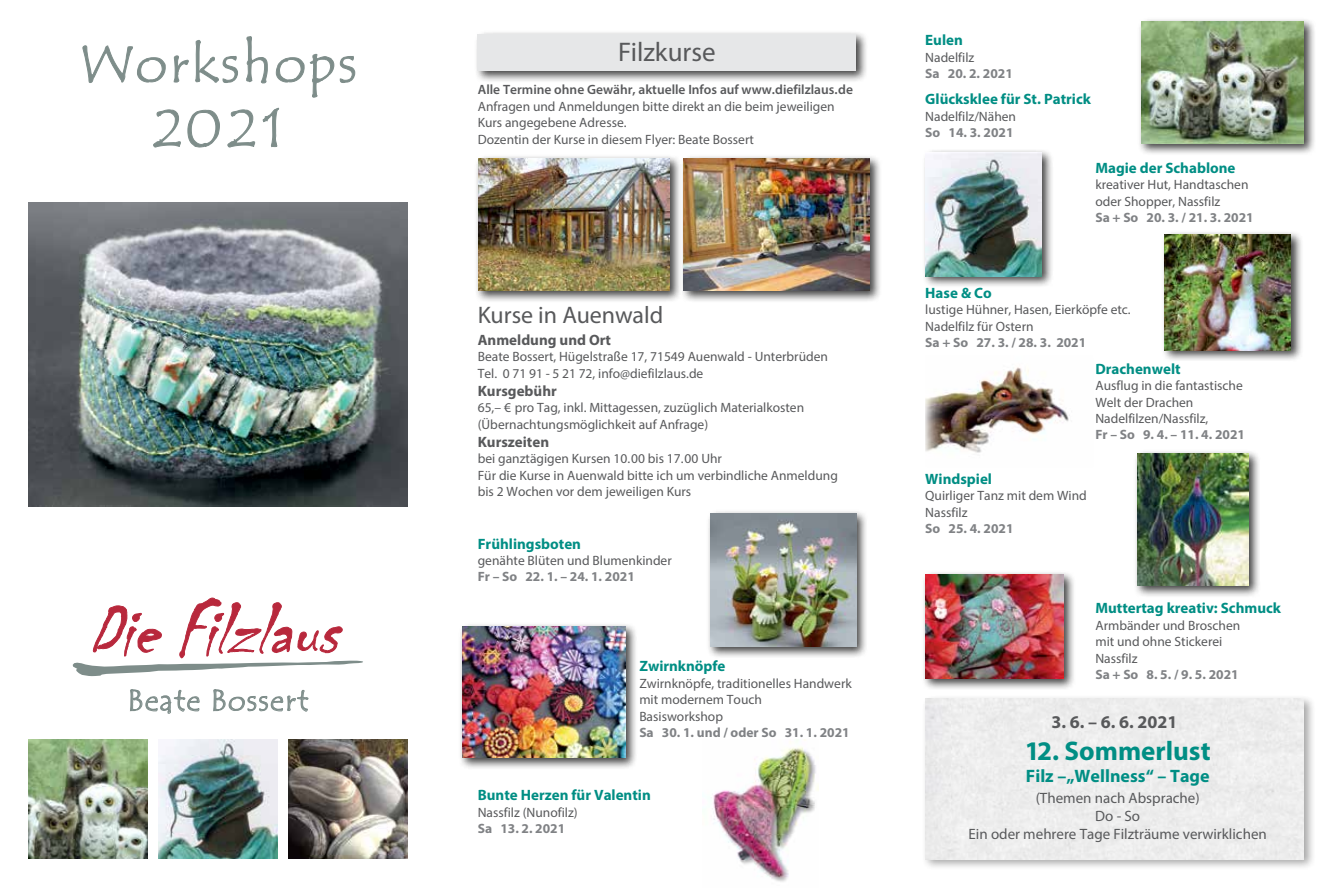
<style>
.page{position:relative;width:1331px;height:893px;background:#fff}
.page>*{position:absolute;margin:0;border:0;box-sizing:border-box;transform-origin:0 0}
.t1{font:54px/64.8px "Tempus Sans ITC";letter-spacing:.05em;color:#7e8d8a;text-align:center}
.t2{font:29.7px "Tempus Sans ITC";letter-spacing:.05em;color:#7e8d8a}
.t3{font:700 27px "Myriad Pro";color:#008e84}
.t4{font:27px "Myriad Pro";color:#58595b}
.t5{font:24px "Myriad Pro";color:#58595b}
.t6{font:700 18px "Myriad Pro";color:#008e84}
.t7{font:700 18px "Myriad Pro";color:#58595b}
.t8{font:700 15px "Myriad Pro";color:#008e84}
.t9{font:15px/18px "Myriad Pro";color:#58595b;text-align:center}
.t10{font:700 15px "Myriad Pro";color:#58595b}
.t11{font:13.5px/16.5px "Myriad Pro";color:#58595b}
.t12{font:700 13.5px "Myriad Pro";color:#808285}
.t13{font:600 13.5px "Myriad Pro";color:#58595b}
</style>
<div class="page">
<img style="left:29px;top:202px;width:378px;height:305px">
<svg style="left:82px;top:45px;width:84px;height:38px"></svg>
<svg style="left:173px;top:55px;width:16px;height:28px"></svg>
<svg style="left:195px;top:40px;width:43px;height:43px"></svg>
<svg style="left:246px;top:36px;width:22px;height:48px"></svg>
<svg style="left:275px;top:53px;width:81px;height:45px"></svg>
<svg style="left:153px;top:109px;width:28px;height:39px"></svg>
<svg style="left:187px;top:109px;width:33px;height:39px"></svg>
<svg style="left:227px;top:109px;width:29px;height:39px"></svg>
<svg style="left:262px;top:107px;width:17px;height:41px"></svg>
<img style="left:29px;top:740px;width:119px;height:119px">
<img style="left:158px;top:740px;width:119px;height:119px">
<img style="left:288px;top:740px;width:119px;height:119px">
<svg style="left:130px;top:689px;width:70px;height:25px"></svg>
<svg style="left:213px;top:689px;width:96px;height:23px"></svg>
<svg style="left:73px;top:598px;width:290px;height:78px"></svg>
<div style="left:922px;top:694px;width:394px;height:177px;background:#000;opacity:.75"></div>
<div style="left:925px;top:698px;width:379px;height:161px;background:#ededed"></div>
<div style="left:474px;top:30px;width:394px;height:53px;background:#000;opacity:.75"></div>
<div style="left:478px;top:34px;width:378px;height:37px;background:#e6e7e8"></div>
<div style="left:474px;top:154px;width:208px;height:149px;background:#000;opacity:.75"></div>
<img style="left:478px;top:158px;width:192px;height:132px">
<div style="left:680px;top:154px;width:202px;height:149px;background:#000;opacity:.75"></div>
<img style="left:684px;top:158px;width:186px;height:132px">
<div style="left:1161px;top:230px;width:142px;height:133px;background:#000;opacity:.75"></div>
<img style="left:1165px;top:234px;width:126px;height:116px">
<div style="left:458px;top:622px;width:180px;height:148px;background:#000;opacity:.75"></div>
<img style="left:462px;top:626px;width:163px;height:131px">
<div style="left:1137px;top:17px;width:179px;height:139px;background:#000;opacity:.75"></div>
<img style="left:1141px;top:21px;width:163px;height:122px">
<div style="left:706px;top:509px;width:163px;height:149px;background:#000;opacity:.75"></div>
<img style="left:710px;top:513px;width:146px;height:133px">
<div style="left:922px;top:149px;width:131px;height:140px;background:#000;opacity:.75"></div>
<img style="left:926px;top:153px;width:115px;height:123px">
<div style="left:1133px;top:449px;width:128px;height:149px;background:#000;opacity:.75"></div>
<img style="left:1137px;top:453px;width:111px;height:132px">
<div style="left:921px;top:570px;width:155px;height:120px;background:#000;opacity:.75"></div>
<img style="left:925px;top:574px;width:138px;height:104px">
<img style="left:713px;top:739px;width:105px;height:143px">
<img style="left:925px;top:367px;width:145px;height:86px">
<h1 class="t1" style="left:79px;top:33px;width:279px">Workshops<br>2021</h1>
<h2 class="t2" style="left:128px;top:682px;width:182px">Beate Bossert</h2>
<h3 class="t4" style="left:618px;top:35px;width:99px">Filzkurse</h3>
<p class="t13" style="left:478px;top:81px;width:377px">Alle Termine ohne Gewähr, aktuelle Infos auf www.diefilzlaus.de</p>
<p class="t11" style="left:478px;top:98px;width:358px">Anfragen und Anmeldungen bitte direkt an die beim jeweiligen<br>Kurs angegebene Adresse.<br>Dozentin der Kurse in diesem Flyer: Beate Bossert</p>
<h3 class="t5" style="left:478px;top:300px;width:187px">Kurse in Auenwald</h3>
<p class="t10" style="left:478px;top:330px;width:135px">Anmeldung und Ort</p>
<p class="t11" style="left:478px;top:348px;width:352px">Beate Bossert, Hügelstraße 17, 71549 Auenwald - Unterbrüden<br>Tel. 0 71 91 - 5 21 72, info@diefilzlaus.de</p>
<p class="t10" style="left:478px;top:381px;width:81px">Kursgebühr</p>
<p class="t11" style="left:478px;top:399px;width:328px">65,– € pro Tag, inkl. Mittagessen, zuzüglich Materialkosten (Übernachtungsmöglichkeit auf Anfrage)</p>
<p class="t10" style="left:478px;top:432px;width:73px">Kurszeiten</p>
<p class="t11" style="left:478px;top:450px;width:362px">bei ganztägigen Kursen 10.00 bis 17.00 Uhr<br>Für die Kurse in Auenwald bitte ich um verbindliche Anmeldung bis 2 Wochen vor dem jeweiligen Kurs</p>
<p class="t8" style="left:478px;top:534px;width:105px">Frühlingsboten</p>
<p class="t11" style="left:478px;top:552px;width:196px">genähte Blüten und Blumenkinder</p>
<p class="t12" style="left:478px;top:568px;width:159px">Fr – So 22. 1. – 24. 1. 2021</p>
<p class="t8" style="left:639px;top:656px;width:88px">Zwirnknöpfe</p>
<p class="t11" style="left:639px;top:675px;width:214px">Zwirnknöpfe, traditionelles Handwerk mit modernem Touch<br>Basisworkshop</p>
<p class="t12" style="left:639px;top:724px;width:212px">Sa 30. 1. und / oder So 31. 1. 2021</p>
<p class="t8" style="left:478px;top:785px;width:175px">Bunte Herzen für Valentin</p>
<p class="t11" style="left:478px;top:804px;width:101px">Nassfilz (Nunofilz)</p>
<p class="t12" style="left:478px;top:819px;width:89px">Sa 13. 2. 2021</p>
<p class="t8" style="left:925px;top:30px;width:39px">Eulen</p>
<p class="t11" style="left:925px;top:49px;width:51px">Nadelfilz</p>
<p class="t12" style="left:925px;top:65px;width:89px">Sa 20. 2. 2021</p>
<p class="t8" style="left:925px;top:90px;width:167px">Glücksklee für St. Patrick</p>
<p class="t11" style="left:925px;top:108px;width:92px">Nadelfilz/Nähen</p>
<p class="t12" style="left:925px;top:124px;width:90px">So 14. 3. 2021</p>
<p class="t8" style="left:1095px;top:158px;width:142px">Magie der Schablone</p>
<p class="t11" style="left:1095px;top:176px;width:155px">kreativer Hut, Handtaschen oder Shopper, Nassfilz</p>
<p class="t12" style="left:1095px;top:209px;width:160px">Sa + So 20. 3. / 21. 3. 2021</p>
<p class="t8" style="left:925px;top:283px;width:68px">Hase &amp; Co</p>
<p class="t11" style="left:925px;top:301px;width:207px">lustige Hühner, Hasen, Eierköpfe etc.<br>Nadelfilz für Ostern</p>
<p class="t12" style="left:925px;top:334px;width:162px">Sa + So 27. 3. / 28. 3. 2021</p>
<p class="t8" style="left:1095px;top:359px;width:87px">Drachenwelt</p>
<p class="t11" style="left:1095px;top:377px;width:149px">Ausflug in die fantastische<br>Welt der Drachen<br>Nadelfilzen/Nassfilz,</p>
<p class="t12" style="left:1095px;top:426px;width:151px">Fr – So 9. 4. – 11. 4. 2021</p>
<p class="t8" style="left:925px;top:469px;width:68px">Windspiel</p>
<p class="t11" style="left:925px;top:487px;width:163px">Quirliger Tanz mit dem Wind<br>Nassfilz</p>
<p class="t12" style="left:925px;top:520px;width:90px">So 25. 4. 2021</p>
<p class="t8" style="left:1095px;top:599px;width:187px">Muttertag kreativ: Schmuck</p>
<p class="t11" style="left:1095px;top:617px;width:146px">Armbänder und Broschen mit und ohne Stickerei<br>Nassfilz</p>
<p class="t12" style="left:1095px;top:666px;width:145px">Sa + So 8. 5. / 9. 5. 2021</p>
<h3 class="t7" style="left:1052px;top:710px;width:127px">3. 6. – 6. 6. 2021</h3>
<h3 class="t3" style="left:1025px;top:733px;width:187px">12. Sommerlust</h3>
<h3 class="t6" style="left:1026px;top:764px;width:185px">Filz –„Wellness“ – Tage</h3>
<p class="t9" style="left:969px;top:788px;width:300px">(Themen nach Absprache)<br>Do - So<br>Ein oder mehrere Tage Filzträume verwirklichen</p>
</div>
